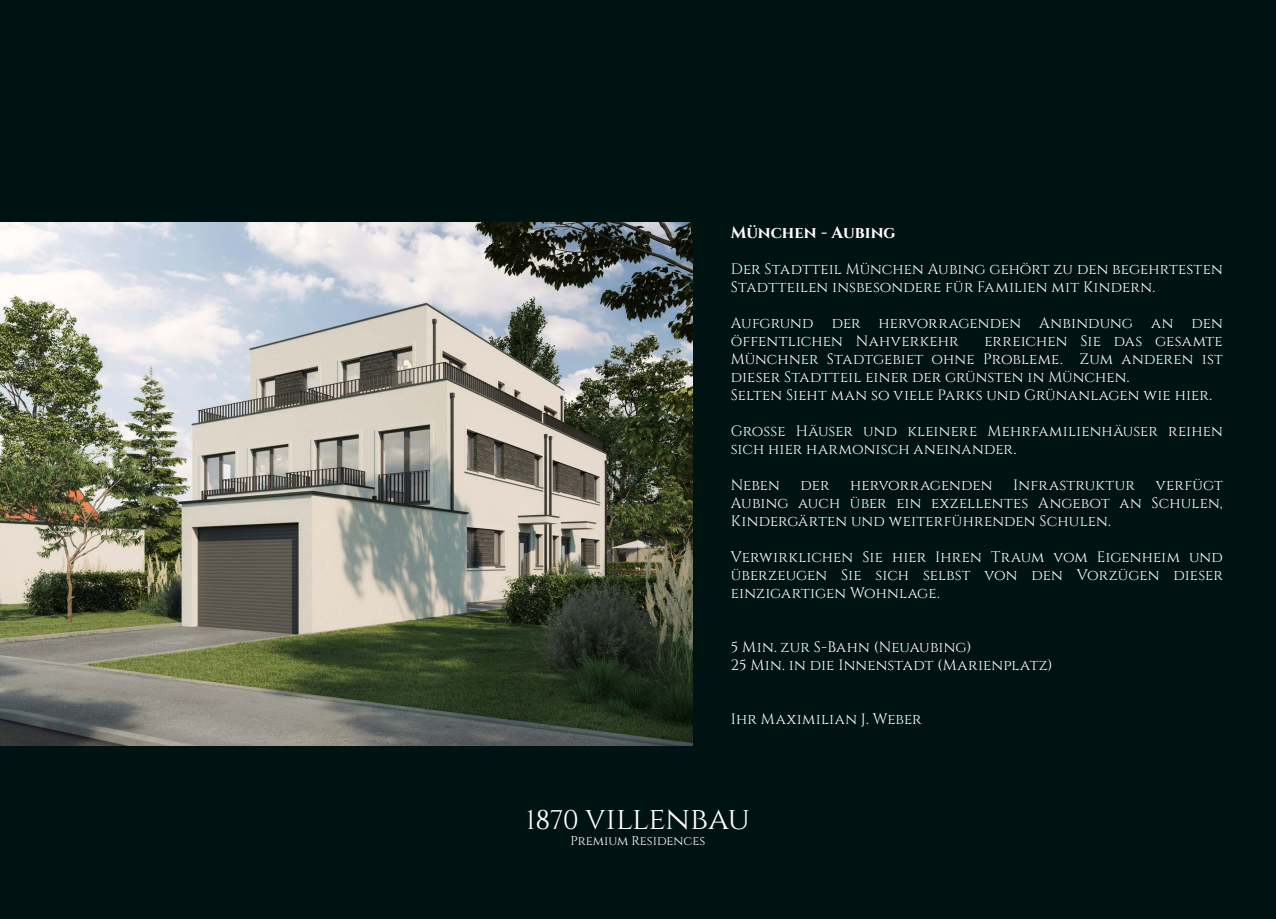
<style>
.page{position:relative;width:1276px;height:919px;background:#fff}
.page>*{position:absolute;margin:0;border:0;box-sizing:border-box;transform-origin:0 0}
.t1{font:31.5px "Cinzel";color:#fff}
.t2{font:700 16.5px "Cinzel";letter-spacing:-.005em;color:#fff}
.t3{font:15px/18px "Cinzel";letter-spacing:.01em;color:#fff}
.t4{font:12.75px "Cinzel";color:#fff}
.s1{font-size:27px}
</style>
<div class="page">
<div style="left:0;top:0;width:1276px;height:918px;background:#001313"></div>
<img style="left:0;top:222px;width:692px;height:523px">
<p class="t2" style="left:731px;top:222px;width:166px">München - Aubing</p>
<p class="t3" style="left:731px;top:261px;width:493px">Der Stadtteil München Aubing gehört zu den begehrtesten<br>Stadtteilen insbesondere für Familien mit Kindern.</p>
<p class="t3" style="left:731px;top:315px;width:493px">Aufgrund der hervorragenden Anbindung an den öffentlichen Nahverkehr</p>
<p class="t3" style="left:731px;top:333px;width:493px;text-indent:253px">erreichen Sie das gesamte Münchner Stadtgebiet ohne Probleme. Zum anderen ist dieser Stadtteil einer der grünsten in München.<br>Selten Sieht man so viele Parks und Grünanlagen wie hier.</p>
<p class="t3" style="left:731px;top:423px;width:493px">Große Häuser und kleinere Mehrfamilienhäuser reihen sich hier harmonisch aneinander.</p>
<p class="t3" style="left:731px;top:477px;width:51px">Neben</p>
<p class="t3" style="left:800px;top:477px;width:30px">der</p>
<p class="t3" style="left:850px;top:477px;width:144px">hervorragenden</p>
<p class="t3" style="left:1013px;top:477px;width:123px">Infrastruktur</p>
<p class="t3" style="left:731px;top:477px;width:493px;text-align:justify;text-indent:425px">verfügt Aubing auch über ein exzellentes Angebot an Schulen, Kindergärten und weiterführenden Schulen.</p>
<p class="t3" style="left:731px;top:549px;width:493px;text-align:justify">Verwirklichen Sie hier Ihren Traum vom Eigenheim und überzeugen Sie sich selbst von den Vorzügen dieser einzigartigen Wohnlage.</p>
<p class="t3" style="left:731px;top:639px;width:323px">5 Min. zur S-Bahn (Neuaubing)<br>25 Min. in die Innenstadt (Marienplatz)</p>
<p class="t3" style="left:731px;top:711px;width:192px">Ihr Maximilian J. Weber</p>
<h1 class="t1" style="left:526px;top:798px;width:225px"><span class="s1">1870 V</span>illenbau</h1>
<p class="t4" style="left:570px;top:832px;width:136px">Premium Residences</p>
</div>
